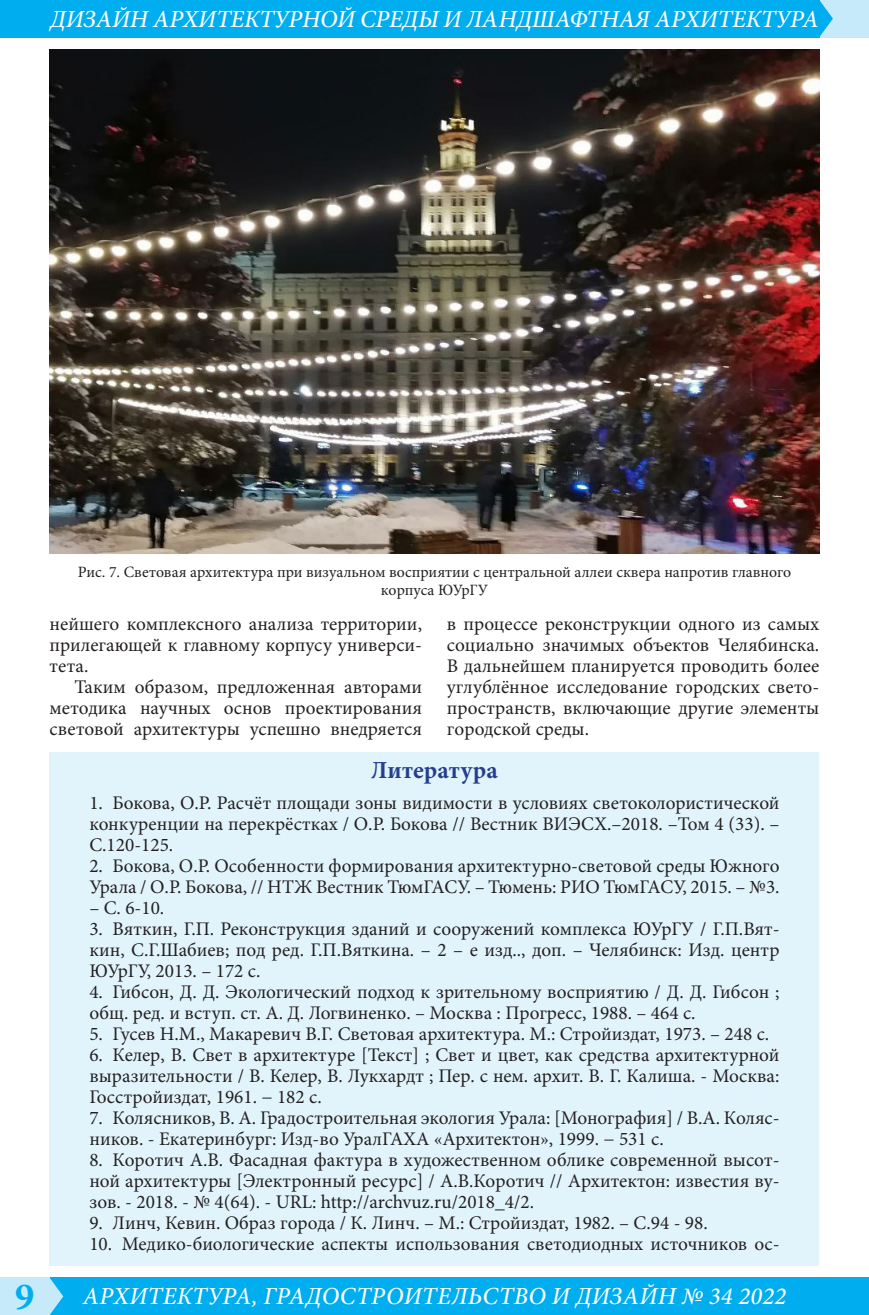
<style>
.page{position:relative;width:869px;height:1315px;background:#fff}
.page>*{position:absolute;margin:0;border:0;box-sizing:border-box;transform-origin:0 0}
.t1{font:700 38.5px "Minion Pro";color:#00aeef}
.t2{font:italic 500 24.5px "Minion Pro";letter-spacing:-.005em;color:#fff}
.Литература_заголовок{font:700 24.5px "Minion Pro";letter-spacing:.01em;color:#253f8e}
.t3{font:19.25px/21px "Minion Pro";color:#231f20;text-align:justify}
.Рисунок{font:15.75px "Minion Pro";color:#231f20}
</style>
<div class="page">
<div style="left:46px;top:1277px;width:822px;height:38px;background:#00aeef"></div>
<div style="left:819px;top:0;width:49px;height:37px;background:#c6eafa"></div>
<div style="left:0;top:1277px;width:50px;height:38px;background:#c6eafa"></div>
<div style="left:0;top:0;width:819px;height:37px;background:#00aeef"></div>
<svg style="left:50px;top:1278px;width:13px;height:37px"></svg>
<svg style="left:819px;top:0;width:13px;height:37px"></svg>
<div style="left:49px;top:752px;width:769px;height:513px;background:#e1f4fc"></div>
<img style="left:50px;top:50px;width:769px;height:503px">
<p class="t2" style="left:50px;top:2px;width:769px">ДИЗАЙН АРХИТЕКТУРНОЙ СРЕДЫ И ЛАНДШАФТНАЯ АРХИТЕКТУРА</p>
<p class="Рисунок" style="left:78px;top:562px;width:714px">Рис. 7. Световая архитектура при визуальном восприятии с центральной аллеи сквера напротив главного</p>
<p class="Рисунок" style="left:381px;top:579px;width:108px">корпуса ЮУрГУ</p>
<p class="t3" style="left:50px;top:613px;width:374px">нейшего комплексного анализа территории, прилегающей к главному корпусу универси&shy;тета.</p>
<p class="t3" style="left:50px;top:676px;width:374px;text-indent:25px">Таким образом, предложенная авторами методика научных основ проектирования световой архитектуры успешно внедряется</p>
<p class="t3" style="left:446px;top:613px;width:374px">в процессе реконструкции одного из самых социально значимых объектов Челябинска.<br>В дальнейшем планируется проводить более углублённое исследование городских свето&shy;пространств, включающие другие элементы городской среды.</p>
<p class="Литература_заголовок" style="left:371px;top:753px;width:128px">Литература</p>
<p class="t3" style="left:89px;top:792px;width:691px">1. Бокова, О.Р. Расчёт площади зоны видимости в условиях светоколористической конкуренции на перекрёстках / О.Р. Бокова // Вестник ВИЭСХ.–2018. –Том 4 (33). – C.120-125.</p>
<p class="t3" style="left:89px;top:855px;width:691px">2. Бокова, О.Р. Особенности формирования архитектурно-световой среды Южного<br>Урала / О.Р. Бокова, // НТЖ Вестник ТюмГАСУ. – Тюмень: РИО ТюмГАСУ, 2015. – №3.</p>
<p class="t3" style="left:89px;top:897px;width:76px">– С. 6-10.</p>
<p class="t3" style="left:89px;top:918px;width:691px">3. Вяткин, Г.П. Реконструкция зданий и сооружений комплекса ЮУрГУ / Г.П.Вят&shy;кин, С.Г.Шабиев; под ред. Г.П.Вяткина. – 2 – е изд.., доп. – Челябинск: Изд. центр ЮУрГУ, 2013. – 172 с.</p>
<p class="t3" style="left:89px;top:981px;width:691px">4. Гибсон, Д. Д. Экологический подход к зрительному восприятию / Д. Д. Гибсон ; общ. ред. и вступ. ст. А. Д. Логвиненко. – Москва : Прогресс, 1988. – 464 с.</p>
<p class="t3" style="left:89px;top:1023px;width:681px">5. Гусев Н.М., Макаревич В.Г. Световая архитектура. М.: Стройиздат, 1973. – 248 с.</p>
<p class="t3" style="left:89px;top:1044px;width:691px">6. Келер, В. Свет в архитектуре [Текст] ; Свет и цвет, как средства архитектурной выразительности / В. Келер, В. Лукхардт ; Пер. с нем. архит. В. Г. Калиша. - Москва:<br>Госстройиздат, 1961. − 182 с.</p>
<p class="t3" style="left:89px;top:1107px;width:691px">7. Колясников, В. А. Градостроительная экология Урала: [Монография] / В.А. Коляс&shy;ников. - Екатеринбург: Изд-во УралГАХА «Архитектон», 1999. − 531 с.</p>
<p class="t3" style="left:89px;top:1149px;width:691px">8. Коротич А.В. Фасадная фактура в художественном облике современной высот&shy;ной архитектуры [Электронный ресурс] / А.В.Коротич // Архитектон: известия ву&shy;зов. - 2018. - № 4(64). - URL: http://archvuz.ru/2018_4/2.</p>
<p class="t3" style="left:89px;top:1212px;width:619px">9. Линч, Кевин. Образ города / К. Линч. – М.: Стройиздат, 1982. – С.94 - 98.</p>
<p class="t3" style="left:89px;top:1233px;width:691px">10. Медико-биологические аспекты использования светодиодных источников ос-</p>
<h1 class="t1" style="left:15px;top:1269px;width:21px">9</h1>
<p class="t2" style="left:83px;top:1279px;width:704px">АРХИТЕКТУРА, ГРАДОСТРОИТЕЛЬСТВО И ДИЗАЙН № 34 2022</p>
</div>
